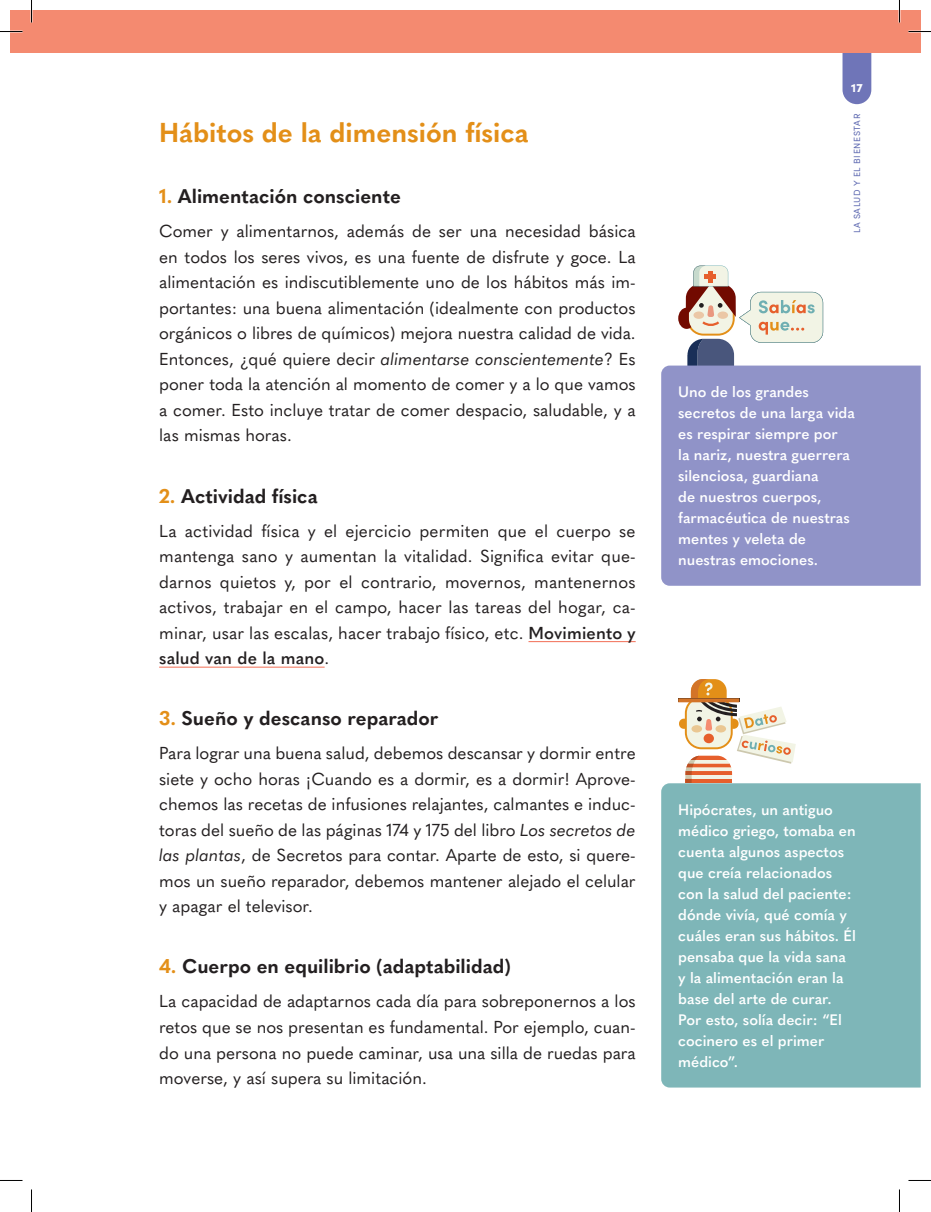
<style>
.page{position:relative;width:931px;height:1212px;background:#fff}
.page>*{position:absolute;margin:0;border:0;box-sizing:border-box;transform-origin:0 0}
.t1{font:700 27px "Quasimoda";color:#e38f18}
.t2{font:700 19.5px "Quasimoda";color:#231f20}
.t3{font:17.1px/25.5px "Quasimoda";color:#231f20;text-align:justify}
.t4{font:600 15px/21px "Quasimoda";color:#fff}
.t5{font:900 12px "Sofia Pro";color:#fff}
.t6{font:9px "Sofia Pro";letter-spacing:.07em;color:#606bb2}
.s1{color:#e38f18}
.s2{font-style:italic}
.s3{font-weight:600}
</style>
<div class="page">
<svg style="left:842px;top:53px;width:29px;height:51px"></svg>
<div style="left:10px;top:10px;width:910px;height:43px;background:#f48a70"></div>
<hr style="left:528px;top:641px;width:107px;height:1px;background:#f26e55">
<hr style="left:159px;top:666px;width:165px;height:1px;background:#f26e55">
<div style="left:661px;top:783px;width:259px;height:304px;background:#7eb6b8"></div>
<svg style="left:678px;top:679px;width:117px;height:103px"></svg>
<svg style="left:678px;top:307px;width:17px;height:22px"></svg>
<svg style="left:683px;top:265px;width:140px;height:100px"></svg>
<div style="left:661px;top:365px;width:259px;height:220px;background:#9093c8"></div>
<hr style="left:898px;top:0;width:2px;height:22px;background:#fff">
<svg style="left:0;top:31px;width:22px;height:1px"></svg>
<svg style="left:908px;top:31px;width:22px;height:1px"></svg>
<svg style="left:31px;top:0;width:1px;height:22px"></svg>
<svg style="left:31px;top:1189px;width:1px;height:22px"></svg>
<svg style="left:899px;top:0;width:1px;height:22px"></svg>
<svg style="left:899px;top:1189px;width:1px;height:22px"></svg>
<h1 class="t1" style="left:159px;top:112px;width:371px">Hábitos de la dimensión física</h1>
<p class="t2" style="left:159px;top:181px;width:243px"><span class="s1">1.</span> Alimentación consciente</p>
<p class="t3" style="left:159px;top:217px;width:478px">Comer y alimentarnos, además de ser una necesidad básica en todos los seres vivos, es una fuente de disfrute y goce. La alimentación es indiscutiblemente uno de los hábitos más im&shy;portantes: una buena alimentación (idealmente con productos orgánicos o libres de químicos) mejora nuestra calidad de vida.<br>Entonces, ¿qué quiere decir <span class="s2">alimentarse conscientemente</span>? Es poner toda la atención al momento de comer y a lo que vamos a comer. Esto incluye tratar de comer despacio, saludable, y a las mismas horas.</p>
<p class="t2" style="left:159px;top:480px;width:160px"><span class="s1">2.</span> Actividad física</p>
<p class="t3" style="left:159px;top:516px;width:478px">La actividad física y el ejercicio permiten que el cuerpo se mantenga sano y aumentan la vitalidad. Significa evitar que&shy;darnos quietos y, por el contrario, movernos, mantenernos activos, trabajar en el campo, hacer las tareas del hogar, ca&shy;minar, usar las escalas, hacer trabajo físico, etc. <span class="s3">Movimiento y salud van de la mano</span>.</p>
<p class="t2" style="left:159px;top:703px;width:281px"><span class="s1">3.</span> Sueño y descanso reparador</p>
<p class="t3" style="left:159px;top:739px;width:478px">Para lograr una buena salud, debemos descansar y dormir entre siete y ocho horas ¡Cuando es a dormir, es a dormir! Aprove&shy;chemos las recetas de infusiones relajantes, calmantes e induc&shy;toras del sueño de las páginas 174 y 175 del libro <span class="s2">Los secretos de las plantas</span>, de Secretos para contar. Aparte de esto, si quere&shy;mos un sueño reparador, debemos mantener alejado el celular y apagar el televisor.</p>
<p class="t2" style="left:159px;top:951px;width:353px"><span class="s1">4.</span> Cuerpo en equilibrio (adaptabilidad)</p>
<p class="t3" style="left:159px;top:987px;width:478px">La capacidad de adaptarnos cada día para sobreponernos a los retos que se nos presentan es fundamental. Por ejemplo, cuan&shy;do una persona no puede caminar, usa una silla de ruedas para moverse, y así supera su limitación.</p>
<p class="t5" style="left:851px;top:79px;width:13px">17</p>
<p class="t6" style="left:850px;top:233px;width:121px;rotate:-90deg">LA SALUD Y EL BIENESTAR</p>
<p class="t4" style="left:678px;top:380px;width:178px">Uno de los grandes secretos de una larga vida es respirar siempre por<br>la nariz, nuestra guerrera silenciosa, guardiana<br>de nuestros cuerpos, farmacéutica de nuestras mentes y veleta de nuestras emociones.</p>
<p class="t4" style="left:678px;top:797px;width:179px">Hipócrates, un antiguo médico griego, tomaba en cuenta algunos aspectos que creía relacionados con la salud del paciente: dónde vivía, qué comía y cuáles eran sus hábitos. Él pensaba que la vida sana y la alimentación eran la base del arte de curar.<br>Por esto, solía decir: “El cocinero es el primer médico”.</p>
</div>
